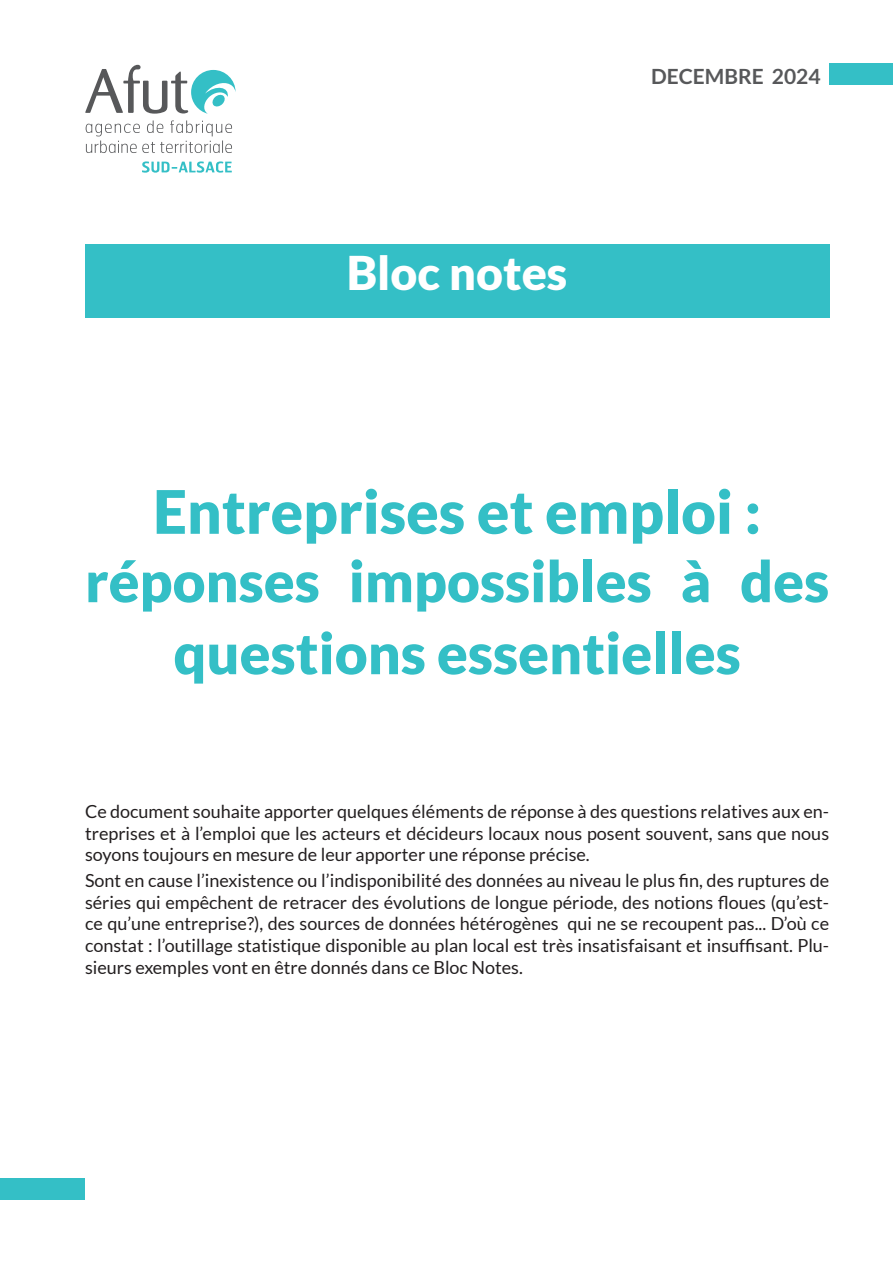
<style>
.page{position:relative;width:893px;height:1263px;background:#fff}
.page>*{position:absolute;margin:0;border:0;box-sizing:border-box;transform-origin:0 0}
.t1{font:900 60px "Lato";color:#34bfc6}
.t2{font:900 57px/72px "Lato";color:#34bfc6;text-align:center}
.t3{font:900 46.5px "Lato";color:#fff}
.t4{font:700 21px "Lato";color:#57585a}
.t5{font:18px/21.6px "Lato";color:#231f20;text-align:justify}
</style>
<div class="page">
<svg style="left:142px;top:161px;width:90px;height:12px"></svg>
<svg style="left:85px;top:65px;width:151px;height:49px"></svg>
<svg style="left:86px;top:120px;width:146px;height:33px"></svg>
<div style="left:829px;top:64px;width:64px;height:21px;background:#34bfc6"></div>
<div style="left:0;top:1178px;width:85px;height:21px;background:#34bfc6"></div>
<div style="left:85px;top:244px;width:744px;height:73px;background:#34bfc6"></div>
<p class="t3" style="left:347px;top:246px;width:222px">Bloc notes</p>
<p class="t4" style="left:651px;top:64px;width:171px">DECEMBRE 2024</p>
<p class="t1" style="left:153px;top:477px;width:610px">Entreprises et emploi :</p>
<p class="t2" style="left:85px;top:544px;width:746px">réponses impossibles à des questions essentielles</p>
<p class="t5" style="left:85px;top:801px;width:746px">Ce document souhaite apporter quelques éléments de réponse à des questions relatives aux en&shy;treprises et à l’emploi que les acteurs et décideurs locaux nous posent souvent, sans que nous soyons toujours en mesure de leur apporter une réponse précise.</p>
<p class="t5" style="left:85px;top:870px;width:746px">Sont en cause l’inexistence ou l’indisponibilité des données au niveau le plus fin, des ruptures de séries qui empêchent de retracer des évolutions de longue période, des notions floues (qu’est&shy;ce qu’une entreprise?), des sources de données hétérogènes qui ne se recoupent pas... D’où ce constat : l’outillage statistique disponible au plan local est très insatisfaisant et insuffisant. Plu&shy;sieurs exemples vont en être donnés dans ce Bloc Notes.</p>
</div>
